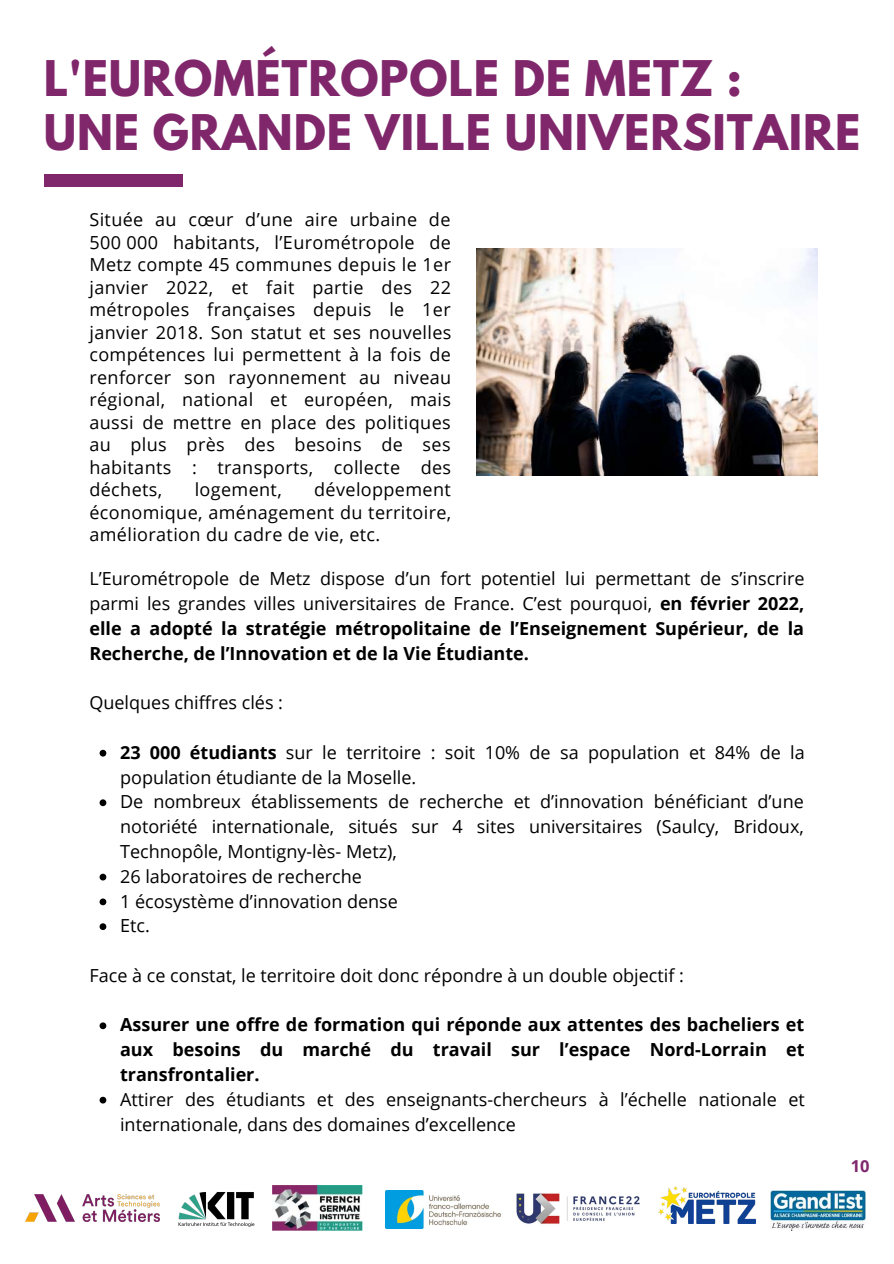
<style>
.page{position:relative;width:894px;height:1264px;background:#fff}
.page>*{position:absolute;margin:0;border:0;box-sizing:border-box;transform-origin:0 0}
.t1{font:700 43.5px/54px "League Spartan";letter-spacing:.02em;color:#80276c}
.t2{font:18px/22.5px "Open Sans";color:#000;text-align:justify}
.t3{font:700 18px/24.8px "Open Sans";color:#000;text-align:justify}
.t4{font:18px "Open Sans";letter-spacing:.02em;color:#000}
.t5{font:700 16.5px "Open Sans";color:#80276c}
.s1{color:#fff}
.s2{font-weight:700}
</style>
<div class="page">
<div style="left:44px;top:174px;width:138px;height:12px;background:#80276c"></div>
<img style="left:179px;top:1192px;width:75px;height:35px">
<img style="left:25px;top:1194px;width:134px;height:27px">
<img style="left:385px;top:1190px;width:115px;height:38px">
<img style="left:658px;top:1186px;width:97px;height:37px">
<img style="left:770px;top:1190px;width:95px;height:40px">
<img style="left:516px;top:1193px;width:124px;height:31px">
<img style="left:272px;top:1185px;width:90px;height:45px">
<img style="left:476px;top:249px;width:340px;height:226px">
<svg style="left:99px;top:749px;width:7px;height:7px"></svg>
<svg style="left:99px;top:799px;width:7px;height:7px"></svg>
<svg style="left:99px;top:873px;width:7px;height:7px"></svg>
<svg style="left:99px;top:898px;width:7px;height:7px"></svg>
<svg style="left:99px;top:923px;width:7px;height:7px"></svg>
<svg style="left:99px;top:1022px;width:7px;height:7px"></svg>
<svg style="left:99px;top:1096px;width:7px;height:7px"></svg>
<h1 class="t1" style="left:44px;top:57px;width:817px">L'EUROMÉTROPOLE DE METZ :<br>UNE GRANDE VILLE UNIVERSITAIRE</h1>
<p class="t2" style="left:89px;top:208px;width:363px">Située au cœur d’une aire urbaine de 500<span class="s1">.</span>000 habitants, l’Eurométropole de Metz compte 45 communes depuis le 1er janvier 2022, et fait partie des 22 métropoles françaises depuis le 1er janvier 2018. Son statut et ses nouvelles compétences lui permettent à la fois de renforcer son rayonnement au niveau régional, national et européen, mais aussi de mettre en place des politiques au plus près des besoins de ses habitants : transports, collecte des déchets,</p>
<p class="t2" style="left:89px;top:478px;width:363px;text-indent:225px">développement économique, aménagement du territoire, amélioration du cadre de vie, etc.</p>
<p class="t4" style="left:195px;top:477px;width:88px">logement,</p>
<p class="t2" style="left:89px;top:566px;width:716px;line-height:24.8px">L’Eurométropole de Metz dispose d’un fort potentiel lui permettant de s’inscrire parmi les grandes villes universitaires de France. C’est pourquoi, <span class="s2">en février 2022, elle a adopté la stratégie métropolitaine de l’Enseignement Supérieur, de la Recherche, de l’Innovation et de la Vie Étudiante.</span></p>
<p class="t2" style="left:89px;top:691px;width:195px">Quelques chiffres clés :</p>
<p class="t2" style="left:120px;top:739px;width:686px;line-height:24.8px;text-align:left"><span class="s2">23 000 étudiants</span> sur le territoire : soit 10% de sa population et 84% de la population étudiante de la Moselle.<br>De nombreux établissements de recherche et d’innovation bénéficiant d’une notoriété internationale, situés sur 4 sites universitaires (Saulcy, Bridoux, Technopôle, Montigny-lès- Metz),<br>26 laboratoires de recherche<br>1 écosystème d’innovation dense<br>Etc.</p>
<p class="t2" style="left:89px;top:963px;width:596px">Face à ce constat, le territoire doit donc répondre à un double objectif :</p>
<p class="t3" style="left:120px;top:1012px;width:685px">Assurer une offre de formation qui réponde aux attentes des bacheliers et aux besoins du marché du travail sur l’espace Nord-Lorrain et transfrontalier.</p>
<p class="t2" style="left:120px;top:1086px;width:686px;line-height:24.8px">Attirer des étudiants et des enseignants-chercheurs à l’échelle nationale et internationale, dans des domaines d’excellence</p>
<p class="t5" style="left:850px;top:1154px;width:20px">10</p>
</div>
